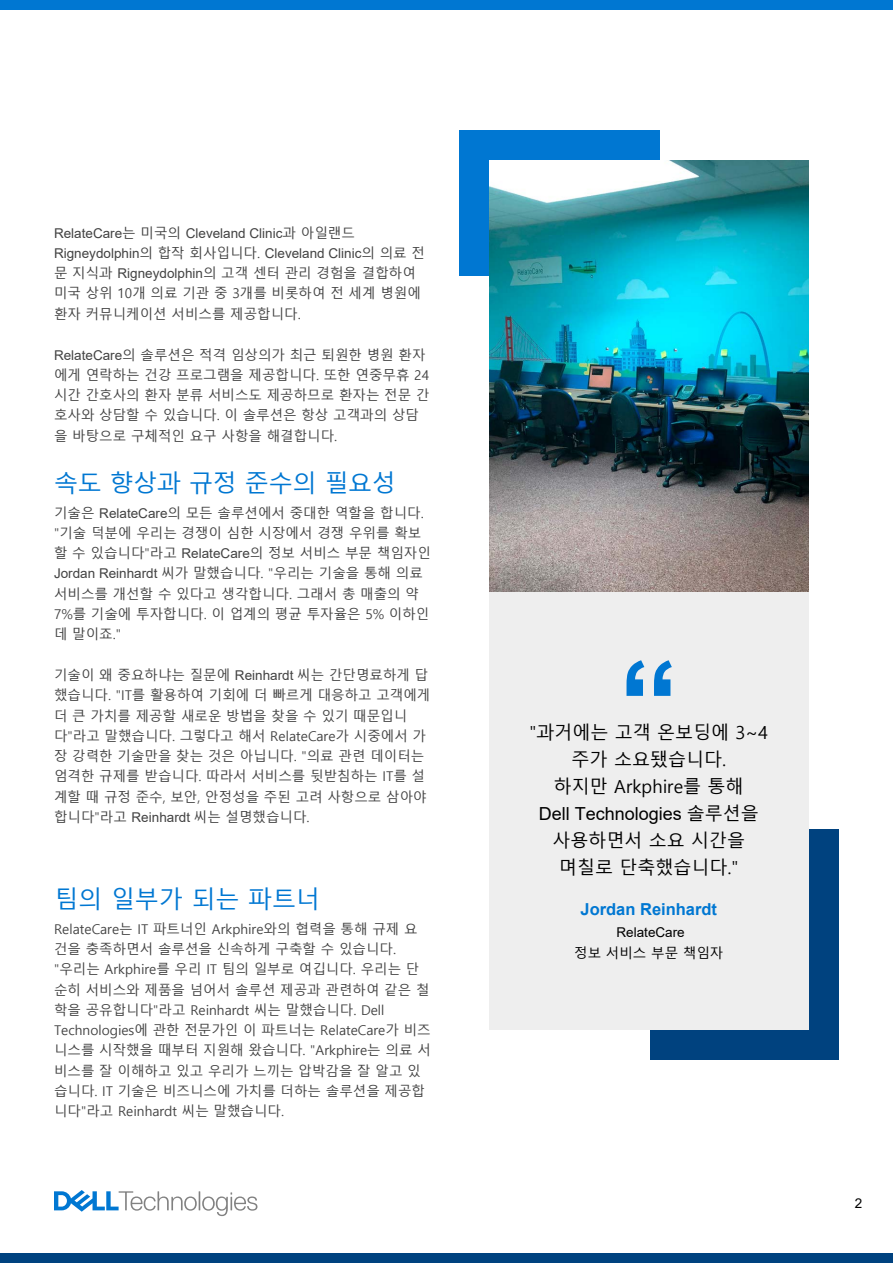
<style>
.page{position:relative;width:893px;height:1263px;background:#fff}
.page>*{position:absolute;margin:0;border:0;box-sizing:border-box;transform-origin:0 0}
.t1{font:700 120px "Arial";color:#0077d2}
.t2{font:24px "Malgun Gothic";letter-spacing:-.01em;color:#0077d2}
.t3{font:18px/27px "Malgun Gothic";color:#000;text-align:center}
.t4{font:700 16.5px "Arial";color:#0077d2}
.t5{font:13.5px/20.2px "Malgun Gothic";color:#424242}
.t6{font:13.5px/20.7px "Arial";color:#000;text-align:center}
.s1{font-family:"Arial"}
.s2{font-family:"Malgun Gothic"}
</style>
<div class="page">
<div style="left:459px;top:130px;width:201px;height:145px;background:#0077d2"></div>
<div style="left:650px;top:829px;width:188px;height:231px;background:#00427f"></div>
<img style="left:489px;top:160px;width:319px;height:432px">
<div style="left:489px;top:592px;width:319px;height:438px;background:#eee"></div>
<div style="left:0;top:0;width:893px;height:10px;background:#0077d2"></div>
<div style="left:0;top:1253px;width:893px;height:10px;background:#00427f"></div>
<svg style="left:54px;top:1190px;width:203px;height:26px"></svg>
<p class="t5" style="left:54px;top:223px;width:373px"><span class="s1">RelateCare</span>는 미국의 <span class="s1">Cleveland Clinic</span>과 아일랜드 <span class="s1">Rigneydolphin</span>의 합작 회사입니다. <span class="s1">Cleveland Clinic</span>의 의료 전 문 지식과 <span class="s1">Rigneydolphin</span>의 고객 센터 관리 경험을 결합하여 미국 상위 10개 의료 기관 중 3개를 비롯하여 전 세계 병원에 환자 커뮤니케이션 서비스를 제공합니다.</p>
<p class="t5" style="left:54px;top:345px;width:377px"><span class="s1">RelateCare</span>의 솔루션은 적격 임상의가 최근 퇴원한 병원 환자 에게 연락하는 건강 프로그램을 제공합니다. 또한 연중무휴 24 시간 간호사의 환자 분류 서비스도 제공하므로 환자는 전문 간 호사와 상담할 수 있습니다. 이 솔루션은 항상 고객과의 상담 을 바탕으로 구체적인 요구 사항을 해결합니다.</p>
<p class="t2" style="left:54px;top:470px;width:343px">속도 향상과 규정 준수의 필요성</p>
<p class="t5" style="left:54px;top:503px;width:378px">기술은 <span class="s1">RelateCare</span>의 모든 솔루션에서 중대한 역할을 합니다. "기술 덕분에 우리는 경쟁이 심한 시장에서 경쟁 우위를 확보 할 수 있습니다"라고 <span class="s1">RelateCare</span>의 정보 서비스 부문 책임자인<br><span class="s1">Jordan Reinhardt</span> 씨가 말했습니다. "우리는 기술을 통해 의료 서비스를 개선할 수 있다고 생각합니다. 그래서 총 매출의 약<br>7%를 기술에 투자합니다. 이 업계의 평균 투자율은 5% 이하인 데 말이죠."</p>
<p class="t5" style="left:54px;top:665px;width:378px">기술이 왜 중요하냐는 질문에 <span class="s1">Reinhardt</span> 씨는 간단명료하게 답 했습니다. "IT를 활용하여 기회에 더 빠르게 대응하고 고객에게 더 큰 가치를 제공할 새로운 방법을 찾을 수 있기 때문입니 다"라고 말했습니다. 그렇다고 해서 RelateCare가 시중에서 가 장 강력한 기술만을 찾는 것은 아닙니다. "의료 관련 데이터는 엄격한 규제를 받습니다. 따라서 서비스를 뒷받침하는 IT를 설 계할 때 규정 준수, 보안, 안정성을 주된 고려 사항으로 삼아야 합니다"라고 <span class="s1">Reinhardt</span> 씨는 설명했습니다.</p>
<p class="t2" style="left:54px;top:886px;width:268px">팀의 일부가 되는 파트너</p>
<p class="t5" style="left:54px;top:919px;width:378px">RelateCare는 IT 파트너인 Arkphire와의 협력을 통해 규제 요 건을 충족하면서 솔루션을 신속하게 구축할 수 있습니다. "우리는 Arkphire를 우리 IT 팀의 일부로 여깁니다. 우리는 단 순히 서비스와 제품을 넘어서 솔루션 제공과 관련하여 같은 철 학을 공유합니다"라고 Reinhardt 씨는 말했습니다. Dell Technologies에 관한 전문가인 이 파트너는 RelateCare가 비즈 니스를 시작했을 때부터 지원해 왔습니다. "Arkphire는 의료 서 비스를 잘 이해하고 있고 우리가 느끼는 압박감을 잘 알고 있 습니다. IT 기술은 비즈니스에 가치를 더하는 솔루션을 제공합 니다"라고 Reinhardt 씨는 말했습니다.</p>
<p class="t1" style="left:619px;top:620px;width:61px">“</p>
<p class="t3" style="left:529px;top:719px;width:240px">"과거에는 고객 온보딩에 3~4 주가 소요됐습니다.<br>하지만 Arkphire를 통해<br><span class="s1">Dell Technologies</span> 솔루션을 사용하면서 소요 시간을 며칠로 단축했습니다."</p>
<p class="t4" style="left:580px;top:898px;width:138px">Jordan Reinhardt</p>
<p class="t6" style="left:574px;top:922px;width:151px">RelateCare<br><span class="s2">정보 서비스 부문 책임자</span></p>
<p class="t6" style="left:855px;top:1193px;width:9px">2</p>
</div>
